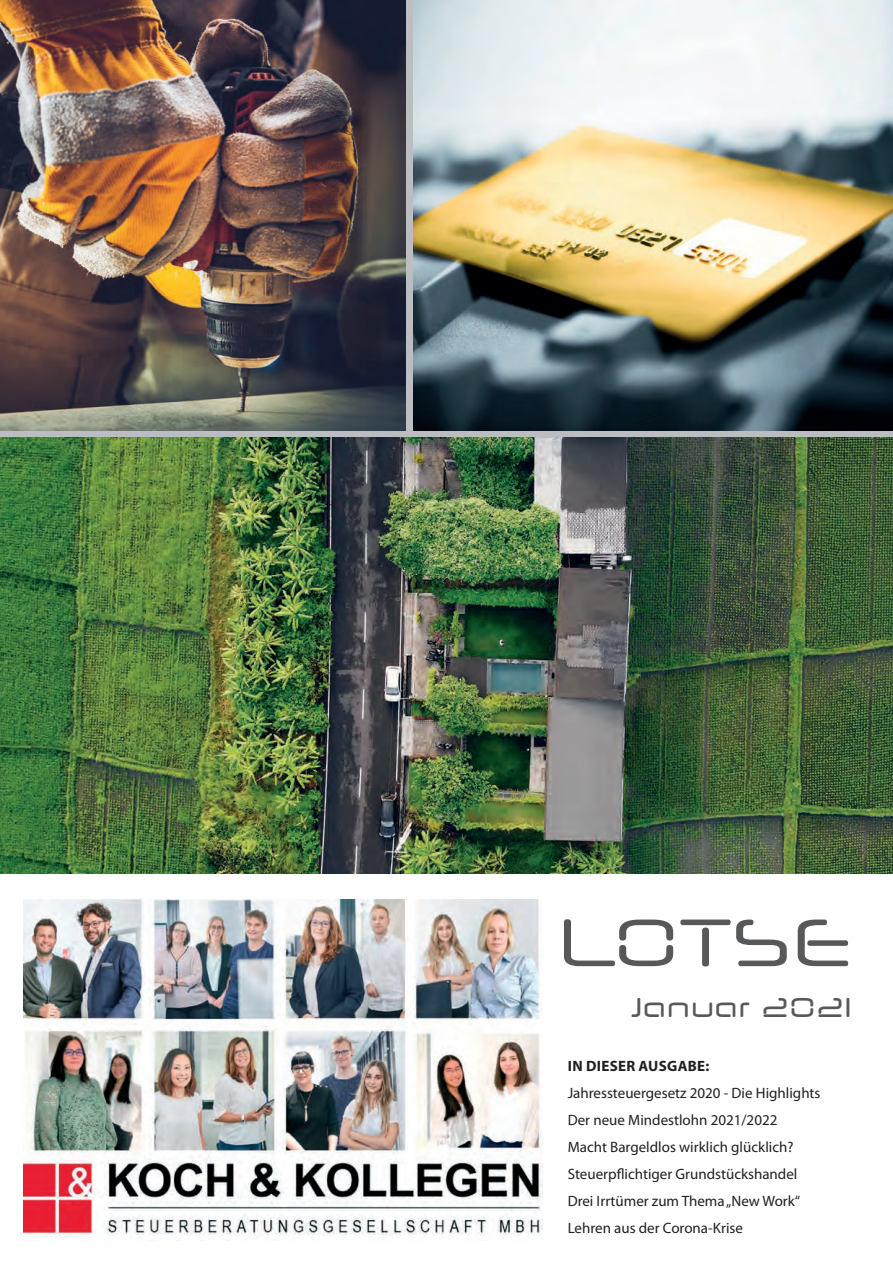
<style>
.page{position:relative;width:893px;height:1263px;background:#fff}
.page>*{position:absolute;margin:0;border:0;box-sizing:border-box;transform-origin:0 0}
.t1{font:105px "Neuropol Nova";color:#57585a}
.t2{font:42px "Neuropol Nova";color:#57585a}
.t3{font:15px/27px "Myriad Pro";color:#231f20}
.t4{font:700 15px "Myriad Pro";letter-spacing:.02em;color:#231f20}
</style>
<div class="page">
<img style="left:24px;top:900px;width:518px;height:337px">
<img style="left:414px;top:0;width:479px;height:431px">
<img style="left:0;top:437px;width:893px;height:437px">
<img style="left:0;top:0;width:405px;height:431px">
<h1 class="t1" style="left:558px;top:900px;width:296px">LOTSE</h1>
<h2 class="t2" style="left:632px;top:990px;width:222px">Januar 2021</h2>
<p class="t4" style="left:568px;top:1056px;width:143px">IN DIESER AUSGABE:</p>
<p class="t3" style="left:568px;top:1079px;width:254px">Jahressteuergesetz 2020 - Die Highlights Der neue Mindestlohn 2021/2022<br>Macht Bargeldlos wirklich glücklich?<br>Steuerpflichtiger Grundstückshandel Drei Irrtümer zum Thema „New Work“ Lehren aus der Corona-Krise</p>
</div>
